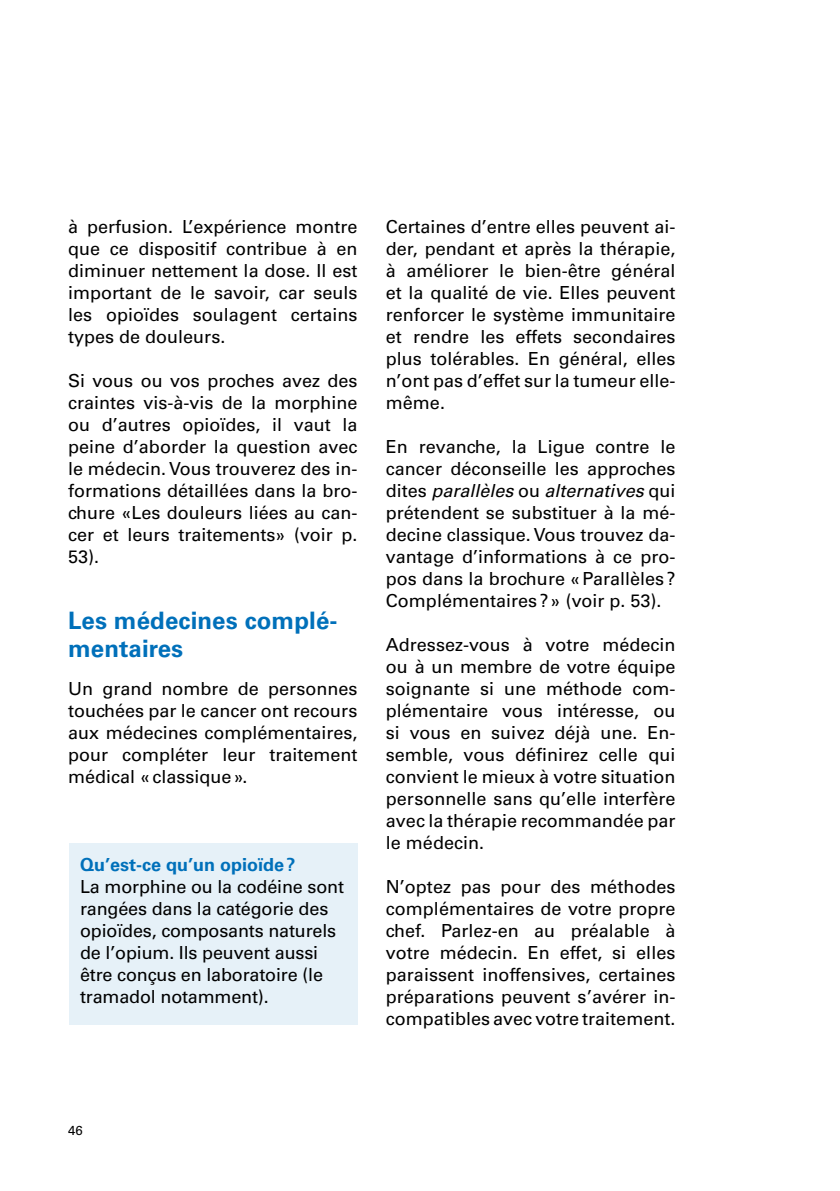
<style>
.page{position:relative;width:840px;height:1191px;background:#fff}
.page>*{position:absolute;margin:0;border:0;box-sizing:border-box;transform-origin:0 0}
.t1{font:700 24px/28px "Univers LT Std";letter-spacing:.005em;color:#0070ba}
.t2{font:18px/22px "Univers LT Std";color:#000;text-align:justify}
.t3{font:700 18px "Univers LT Std";color:#0070ba}
.t4{font:13px "Univers LT Std";color:#000}
.s1{font-style:italic}
</style>
<div class="page">
<div style="left:69px;top:843px;width:288px;height:182px;background:#e6f1f8"></div>
<p class="t2" style="left:68px;top:215px;width:291px">à perfusion. L’expérience montre que ce dispositif contribue à en diminuer nettement la dose. Il est important de le savoir, car seuls les opioïdes soulagent certains types de douleurs.</p>
<p class="t2" style="left:68px;top:369px;width:291px">Si vous ou vos proches avez des craintes vis-à-vis de la morphine ou d’autres opioïdes, il vaut la peine d’aborder la question avec le médecin. Vous trouverez des in&shy;formations détaillées dans la bro&shy;chure «Les douleurs liées au can&shy;cer et leurs traitements» (voir p.<br>53).</p>
<h1 class="t1" style="left:68px;top:607px;width:271px">Les médecines complé&shy;mentaires</h1>
<p class="t2" style="left:68px;top:677px;width:291px">Un grand nombre de personnes touchées par le cancer ont recours aux médecines complémentaires, pour compléter leur traitement médical «classique».</p>
<p class="t3" style="left:80px;top:854px;width:217px">Qu’est-ce qu’un opioïde?</p>
<p class="t2" style="left:80px;top:876px;width:265px;text-align:left">La morphine ou la codéine sont rangées dans la catégorie des opioïdes, composants naturels de l’opium. Ils peuvent aussi être conçus en laboratoire (le tramadol notamment).</p>
<p class="t2" style="left:386px;top:215px;width:291px">Certaines d’entre elles peuvent ai&shy;der, pendant et après la thérapie, à améliorer le bien-être général et la qualité de vie. Elles peuvent renforcer le système immunitaire et rendre les effets secondaires plus tolérables. En général, elles n’ont pas d’effet sur la tumeur elle&shy;même.</p>
<p class="t2" style="left:386px;top:435px;width:291px">En revanche, la Ligue contre le cancer déconseille les approches dites <span class="s1">parallèles</span> ou <span class="s1">alternatives</span> qui prétendent se substituer à la mé&shy;decine classique. Vous trouvez da&shy;vantage d’informations à ce pro&shy;pos dans la brochure «Parallèles?<br>Complémentaires?» (voir p. 53).</p>
<p class="t2" style="left:386px;top:633px;width:291px">Adressez-vous à votre médecin ou à un membre de votre équipe soignante si une méthode com&shy;plémentaire vous intéresse, ou si vous en suivez déjà une. En&shy;semble, vous définirez celle qui convient le mieux à votre situation personnelle sans qu’elle interfère avec la thérapie recommandée par le médecin.</p>
<p class="t2" style="left:386px;top:875px;width:291px">N’optez pas pour des méthodes complémentaires de votre propre chef. Parlez-en au préalable à votre médecin. En effet, si elles paraissent inoffensives, certaines préparations peuvent s’avérer in&shy;compatibles avec votre traitement.</p>
<p class="t4" style="left:68px;top:1123px;width:16px">46</p>
</div>
